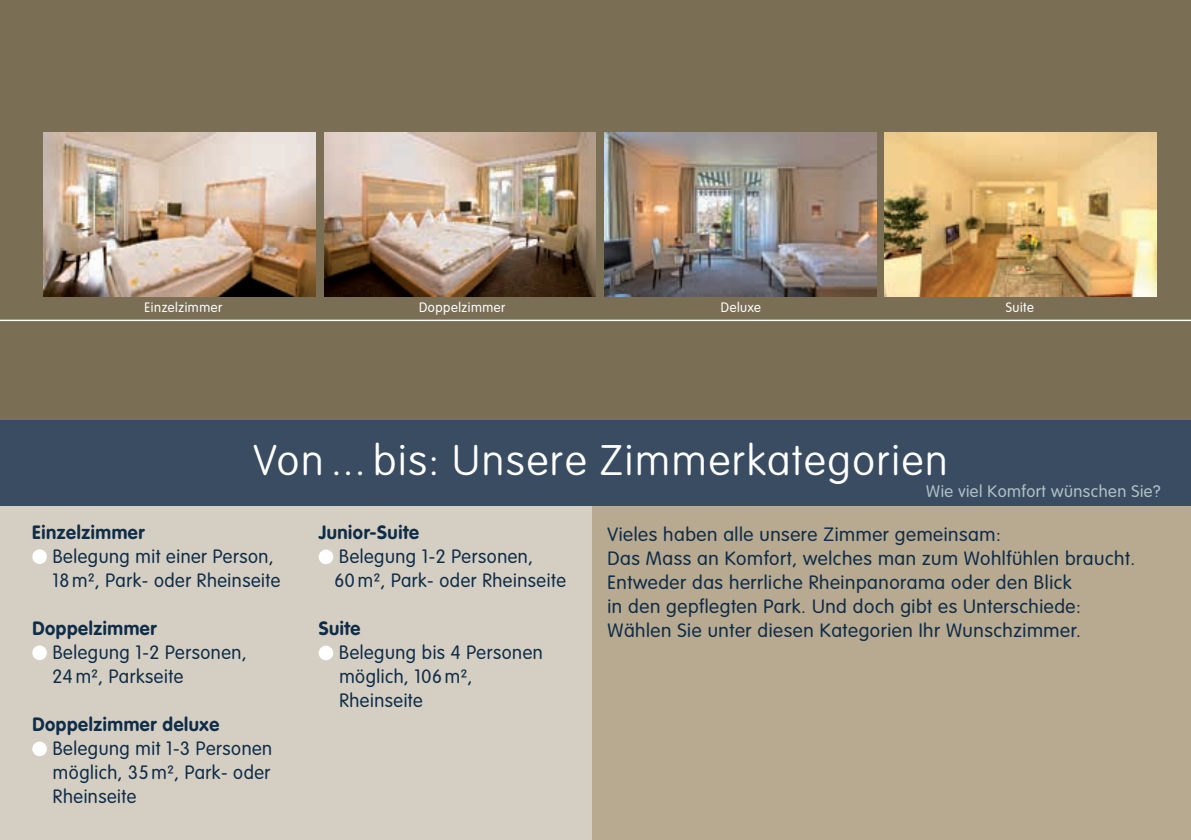
<style>
.page{position:relative;width:1191px;height:840px;background:#fff}
.page>*{position:absolute;margin:0;border:0;box-sizing:border-box;transform-origin:0 0}
.t1{font:100 42px "VAG Rounded";letter-spacing:.04em;color:#fff}
.t2{font:300 19px/24px "VAG Rounded";letter-spacing:.03em;color:#0f2c48}
.t3{font:700 19px "VAG Rounded";letter-spacing:.03em;color:#0f2c48}
.t4{font:300 16.6px "VAG Rounded";letter-spacing:.03em;color:#b1c1c6}
.t5{font:300 13.4px "VAG Rounded";letter-spacing:.04em;color:#fff}
</style>
<div class="page">
<div style="left:0;top:0;width:1191px;height:422px;background:#7a6e55"></div>
<div style="left:0;top:505px;width:1189px;height:334px;background:#d5cfc3"></div>
<div style="left:592px;top:492px;width:599px;height:347px;background:#b8aa90"></div>
<div style="left:0;top:420px;width:1191px;height:85px;background:#394c62"></div>
<div style="left:32px;top:549px;width:15px;height:14px;background:#fff;border-radius:50%"></div>
<div style="left:32px;top:645px;width:15px;height:14px;background:#fff;border-radius:50%"></div>
<div style="left:32px;top:741px;width:15px;height:14px;background:#fff;border-radius:50%"></div>
<div style="left:319px;top:549px;width:14px;height:15px;background:#fff;border-radius:50%"></div>
<div style="left:319px;top:645px;width:14px;height:15px;background:#fff;border-radius:50%"></div>
<img style="left:44px;top:133px;width:272px;height:163px">
<img style="left:324px;top:133px;width:272px;height:163px">
<img style="left:604px;top:133px;width:272px;height:163px">
<img style="left:884px;top:133px;width:272px;height:163px">
<hr style="left:0;top:319px;width:1191px;height:2px;background:#fff">
<p class="t5" style="left:145px;top:300px;width:79px">Einzelzimmer</p>
<p class="t5" style="left:419px;top:300px;width:87px">Doppelzimmer</p>
<p class="t5" style="left:721px;top:300px;width:42px">Deluxe</p>
<p class="t5" style="left:1005px;top:300px;width:30px">Suite</p>
<h1 class="t1" style="left:253px;top:436px;width:695px">Von ... bis: Unsere Zimmerkategorien</h1>
<p class="t4" style="left:926px;top:481px;width:236px">Wie viel Komfort wünschen Sie?</p>
<p class="t3" style="left:32px;top:520px;width:114px">Einzelzimmer</p>
<p class="t2" style="left:52px;top:543px;width:229px">Belegung mit einer Person,<br>18 m², Park- oder Rheinseite</p>
<p class="t3" style="left:32px;top:616px;width:126px">Doppelzimmer</p>
<p class="t2" style="left:52px;top:639px;width:196px">Belegung 1-2 Personen,<br>24 m², Parkseite</p>
<p class="t3" style="left:32px;top:712px;width:188px">Doppelzimmer deluxe</p>
<p class="t2" style="left:53px;top:735px;width:221px;text-align:justify">Belegung mit 1-3 Personen möglich, 35 m², Park- oder Rheinseite</p>
<p class="t3" style="left:319px;top:520px;width:102px">Junior-Suite</p>
<p class="t2" style="left:334px;top:544px;width:233px">Belegung 1-2 Personen,<br>60 m², Park- oder Rheinseite</p>
<p class="t3" style="left:319px;top:616px;width:43px">Suite</p>
<p class="t2" style="left:339px;top:640px;width:205px">Belegung bis 4 Personen möglich, 106 m²,<br>Rheinseite</p>
<p class="t2" style="left:607px;top:521px;width:529px">Vieles haben alle unsere Zimmer gemeinsam:<br>Das Mass an Komfort, welches man zum Wohlfühlen braucht.<br>Entweder das herrliche Rheinpanorama oder den Blick<br>in den gepflegten Park. Und doch gibt es Unterschiede:<br>Wählen Sie unter diesen Kategorien Ihr Wunschzimmer.</p>
</div>
